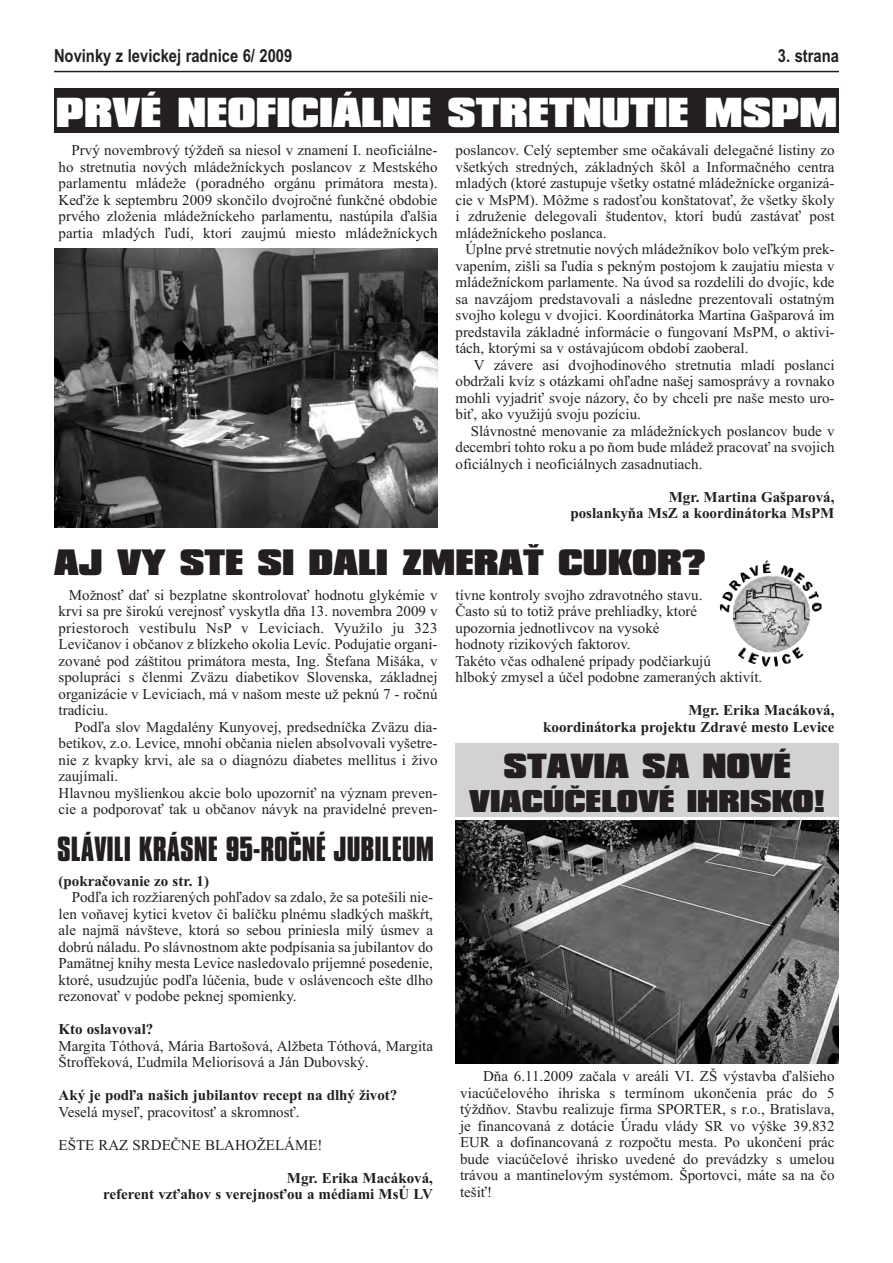
<style>
.page{position:relative;width:893px;height:1263px;background:#fff}
.page>*{position:absolute;margin:0;border:0;box-sizing:border-box;transform-origin:0 0}
.t1{font:36px "Compacta AT Black";color:#fff}
.t2{font:31.5px "Compacta AT Black";color:#231f20}
.t3{font:30px "Compacta AT Bold";color:#231f20}
.t4{font:30px "Compacta AT Black";color:#231f20}
.t5{font:27px "Compacta AT Black";color:#231f20}
.t6{font:700 18px "Arial Narrow";color:#231f20}
.t7{font:15px/16.5px "Times New Roman";color:#231f20;text-align:justify}
.t8{font:700 15px/16.5px "Times New Roman";color:#231f20;text-align:right}
.t9{font:15px "Times New Roman";letter-spacing:.02em;color:#231f20}
.s1{font-weight:700}
.s2{font-weight:400}
</style>
<div class="page">
<hr style="left:54px;top:71px;width:785px;height:1px;background:#231f20">
<div style="left:54px;top:89px;width:785px;height:44px;background:#231f20"></div>
<img style="left:54px;top:249px;width:383px;height:278px">
<img style="left:719px;top:560px;width:102px;height:106px">
<div style="left:455px;top:743px;width:384px;height:73px;background:#d1d2d4"></div>
<img style="left:455px;top:821px;width:384px;height:242px">
<p class="t6" style="left:54px;top:45px;width:240px">Novinky z levickej radnice 6/ 2009</p>
<p class="t6" style="left:778px;top:46px;width:63px">3. strana</p>
<p class="t1" style="left:56px;top:98px;width:783px">PRVÉ NEOFICIÁLNE STRETNUTIE MSPM</p>
<p class="t7" style="left:58px;top:143px;width:381px;text-indent:13px">Prvý novembrový týždeň sa niesol v znamení I. neoficiálne&shy;ho stretnutia nových mládežníckych poslancov z Mestského parlamentu mládeže (poradného orgánu primátora mesta).<br>Keďže k septembru 2009 skončilo dvojročné funkčné obdobie prvého zloženia mládežníckeho parlamentu, nastúpila ďalšia partia mladých ľudí, ktorí zaujmú miesto mládežníckych</p>
<p class="t7" style="left:455px;top:143px;width:381px">poslancov. Celý september sme očakávali delegačné listiny zo</p>
<p class="t7" style="left:455px;top:160px;width:380px">všetkých stredných, základných škôl a Informačného centra</p>
<p class="t7" style="left:455px;top:176px;width:381px">mladých (ktoré zastupuje všetky ostatné mládežnícke organizá-</p>
<p class="t7" style="left:455px;top:193px;width:380px">cie v MsPM). Môžme s radosťou konštatovať, že všetky školy</p>
<p class="t7" style="left:455px;top:209px;width:380px">i združenie delegovali študentov, ktorí budú zastávať post</p>
<p class="t7" style="left:455px;top:226px;width:153px">mládežníckeho poslanca.</p>
<p class="t7" style="left:465px;top:242px;width:371px">Úplne prvé stretnutie nových mládežníkov bolo veľkým prek-</p>
<p class="t7" style="left:455px;top:259px;width:381px">vapením, zišli sa ľudia s pekným postojom k zaujatiu miesta v</p>
<p class="t7" style="left:455px;top:275px;width:381px">mládežníckom parlamente. Na úvod sa rozdelili do dvojíc, kde</p>
<p class="t7" style="left:455px;top:292px;width:381px">sa navzájom predstavovali a následne prezentovali ostatným</p>
<p class="t7" style="left:455px;top:308px;width:380px">svojho kolegu v dvojici. Koordinátorka Martina Gašparová im</p>
<p class="t7" style="left:455px;top:325px;width:380px">predstavila základné informácie o fungovaní MsPM, o aktivi-</p>
<p class="t7" style="left:455px;top:341px;width:295px">tách, ktorými sa v ostávajúcom období zaoberal.</p>
<p class="t7" style="left:474px;top:358px;width:362px">V závere asi dvojhodinového stretnutia mladí poslanci</p>
<p class="t7" style="left:455px;top:374px;width:380px">obdržali kvíz s otázkami ohľadne našej samosprávy a rovnako</p>
<p class="t7" style="left:455px;top:391px;width:380px">mohli vyjadriť svoje názory, čo by chceli pre naše mesto uro-</p>
<p class="t7" style="left:455px;top:407px;width:187px">biť, ako využijú svoju pozíciu.</p>
<p class="t7" style="left:471px;top:424px;width:365px">Slávnostné menovanie za mládežníckych poslancov bude v</p>
<p class="t7" style="left:455px;top:440px;width:381px">decembri tohto roku a po ňom bude mládež pracovať na svojich</p>
<p class="t7" style="left:455px;top:457px;width:248px">oficiálnych i neoficiálnych zasadnutiach.</p>
<p class="t8" style="left:570px;top:488px;width:266px">Mgr. Martina Gašparová,<br>poslankyňa MsZ a koordinátorka MsPM</p>
<p class="t2" style="left:54px;top:549px;width:653px">AJ VY STE SI DALI ZMERAŤ CUKOR?</p>
<p class="t7" style="left:69px;top:588px;width:370px">Možnosť dať si bezplatne skontrolovať hodnotu glykémie v</p>
<p class="t7" style="left:58px;top:604px;width:380px">krvi sa pre širokú verejnosť vyskytla dňa 13. novembra 2009 v</p>
<p class="t9" style="left:58px;top:622px;width:380px">priestoroch vestibulu NsP v Leviciach. Využilo ju 323</p>
<p class="t7" style="left:58px;top:637px;width:381px">Levičanov i občanov z blízkeho okolia Levíc. Podujatie organi-</p>
<p class="t7" style="left:58px;top:654px;width:381px">zované pod záštitou primátora mesta, Ing. Štefana Mišáka, v</p>
<p class="t7" style="left:58px;top:670px;width:381px">spolupráci s členmi Zväzu diabetikov Slovenska, základnej</p>
<p class="t7" style="left:58px;top:687px;width:381px">organizácie v Leviciach, má v našom meste už peknú 7 - ročnú</p>
<p class="t7" style="left:58px;top:703px;width:51px">tradíciu.</p>
<p class="t7" style="left:74px;top:720px;width:365px">Podľa slov Magdalény Kunyovej, predsedníčka Zväzu dia-</p>
<p class="t7" style="left:58px;top:736px;width:381px">betikov, z.o. Levice, mnohí občania nielen absolvovali vyšetre-</p>
<p class="t7" style="left:58px;top:753px;width:381px">nie z kvapky krvi, ale sa o diagnózu diabetes mellitus i živo</p>
<p class="t7" style="left:58px;top:769px;width:61px">zaujímali.</p>
<p class="t7" style="left:58px;top:786px;width:380px">Hlavnou myšlienkou akcie bolo upozorniť na význam preven-</p>
<p class="t7" style="left:58px;top:802px;width:380px">cie a podporovať tak u občanov návyk na pravidelné preven-</p>
<p class="t3" style="left:57px;top:837px;width:379px">SLÁVILI KRÁSNE 95-ROČNÉ JUBILEUM</p>
<p class="t8" style="left:58px;top:872px;width:152px">(pokračovanie zo str. 1)</p>
<p class="t7" style="left:72px;top:890px;width:363px">Podľa ich rozžiarených pohľadov sa zdalo, že sa potešili nie-</p>
<p class="t7" style="left:58px;top:907px;width:376px">len voňavej kytici kvetov či balíčku plnému sladkých maškŕt,</p>
<p class="t7" style="left:58px;top:923px;width:376px">ale najmä návšteve, ktorá so sebou priniesla milý úsmev a</p>
<p class="t7" style="left:58px;top:940px;width:376px">dobrú náladu. Po slávnostnom akte podpísania sa jubilantov do</p>
<p class="t7" style="left:58px;top:956px;width:376px">Pamätnej knihy mesta Levice nasledovalo príjemné posedenie,</p>
<p class="t7" style="left:58px;top:973px;width:376px">ktoré, usudzujúc podľa lúčenia, bude v oslávencoch ešte dlho</p>
<p class="t7" style="left:58px;top:989px;width:240px">rezonovať v podobe peknej spomienky.</p>
<p class="t7" style="left:58px;top:1022px;width:376px;text-align:left"><span class="s1">Kto oslavoval?<br></span>Margita Tóthová, Mária Bartošová, Alžbeta Tóthová, Margita<br>Štroffeková, Ľudmila Meliorisová a Ján Dubovský.</p>
<p class="t8" style="left:58px;top:1087px;width:340px;text-align:left">Aký je podľa našich jubilantov recept na dlhý život?<br><span class="s2">Veselá myseľ, pracovitosť a skromnosť.</span></p>
<p class="t7" style="left:58px;top:1138px;width:266px">EŠTE RAZ SRDEČNE BLAHOŽELÁME!</p>
<p class="t8" style="left:103px;top:1169px;width:331px">Mgr. Erika Macáková,<br>referent vzťahov s verejnosťou a médiami MsÚ LV</p>
<p class="t7" style="left:455px;top:588px;width:308px;text-align:left">tívne kontroly svojho zdravotného stavu.<br>Často sú to totiž práve prehliadky, ktoré<br>upozornia jednotlivcov na vysoké<br>hodnoty rizikových faktorov.<br>Takéto včas odhalené prípady podčiarkujú<br>hlboký zmysel a účel podobne zameraných aktivít.</p>
<p class="t8" style="left:543px;top:702px;width:293px">Mgr. Erika Macáková,<br>koordinátorka projektu Zdravé mesto Levice</p>
<p class="t4" style="left:504px;top:753px;width:289px">STAVIA SA NOVÉ</p>
<p class="t5" style="left:469px;top:790px;width:358px">VIACÚČELOVÉ IHRISKO!</p>
<p class="t7" style="left:460px;top:1069px;width:376px;text-indent:23px">Dňa 6.11.2009 začala v areáli VI. ZŠ výstavba ďalšieho viacúčelového ihriska s termínom ukončenia prác do 5 týždňov. Stavbu realizuje firma SPORTER, s r.o., Bratislava, je financovaná z dotácie Úradu vlády SR vo výške 39.832<br>EUR a dofinancovaná z rozpočtu mesta. Po ukončení prác bude viacúčelové ihrisko uvedené do prevádzky s umelou trávou a mantinelovým systémom. Športovci, máte sa na čo tešiť!</p>
</div>
